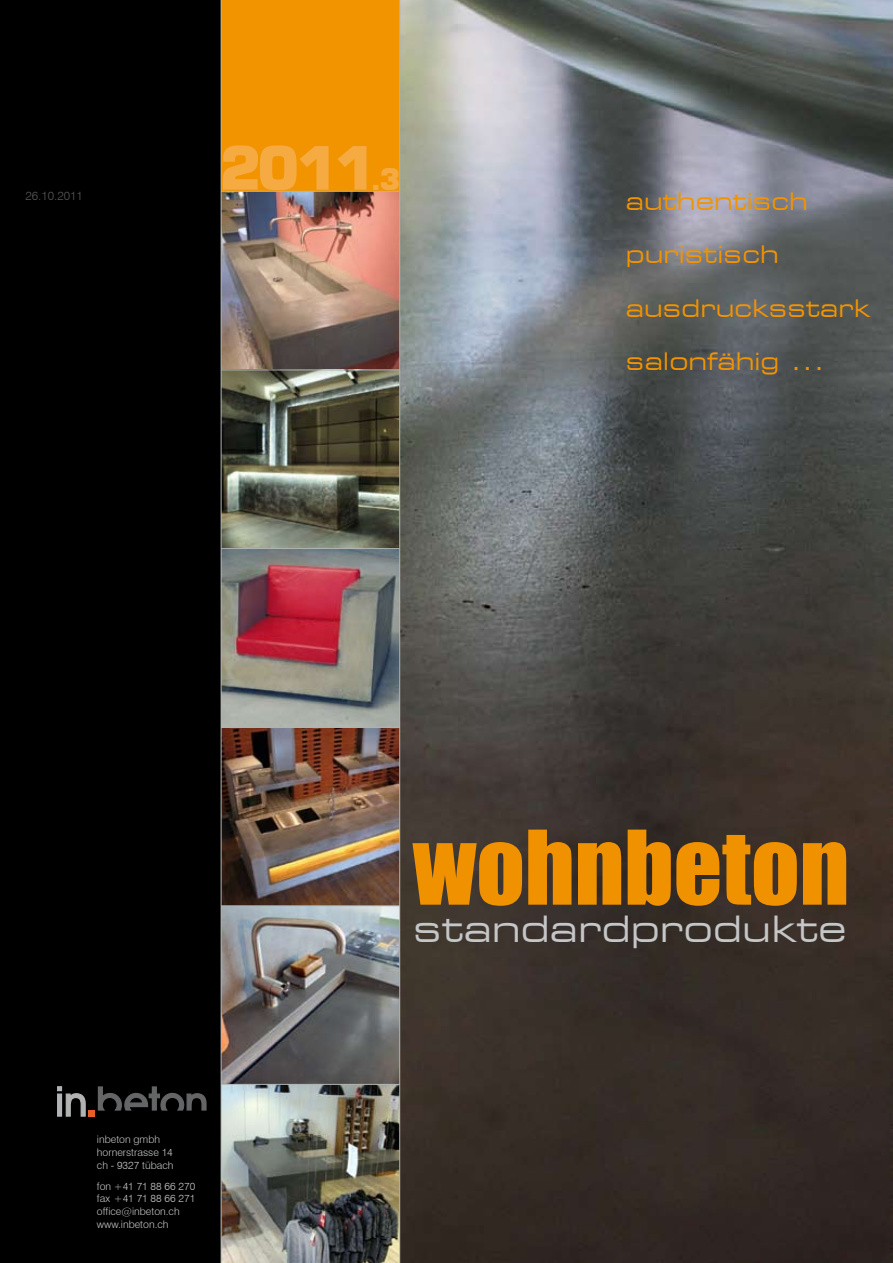
<style>
.page{position:relative;width:893px;height:1263px;background:#fff}
.page>*{position:absolute;margin:0;border:0;box-sizing:border-box;transform-origin:0 0}
.t1{font:60px "Square 721 Blk";color:#f6aa42}
.t2{font:expanded 36px "Square 721 BT";color:#c5c6c8}
.t3{font:expanded 24px "Square 721 BT";color:#f29400}
.t4{font:300 12px "Swiss 721 BT";color:#58585a}
.t5{font:300 10.5px/12.6px "Swiss 721 BT";color:#c5c6c8}
.s1{font-size:30px}
</style>
<div class="page">
<img style="left:400px;top:0;width:493px;height:1263px">
<div style="left:0;top:0;width:221px;height:1263px;background:#000"></div>
<div style="left:221px;top:0;width:179px;height:191px;background:#f29400"></div>
<img style="left:222px;top:192px;width:177px;height:1071px">
<svg style="left:412px;top:842px;width:110px;height:64px;background:#c47a0b"></svg>
<svg style="left:528px;top:829px;width:43px;height:76px;background:#c97c09"></svg>
<svg style="left:578px;top:842px;width:43px;height:63px;background:#d58205"></svg>
<svg style="left:628px;top:829px;width:169px;height:77px;background:#ae6d0d"></svg>
<svg style="left:803px;top:842px;width:43px;height:63px;background:#d68305"></svg>
<svg style="left:97px;top:1086px;width:110px;height:25px;background:#282929"></svg>
<div style="left:89px;top:1110px;width:6px;height:7px;background:#e95e28"></div>
<svg style="left:57px;top:1086px;width:29px;height:31px"></svg>
<hr style="left:399px;top:0;width:1px;height:1263px;background:#b1b3b4">
<hr style="left:221px;top:0;width:1px;height:1263px;background:#b1b3b4">
<hr style="left:221px;top:905px;width:179px;height:1px;background:#b1b3b4">
<hr style="left:221px;top:370px;width:179px;height:1px;background:#b1b3b4">
<hr style="left:221px;top:727px;width:179px;height:1px;background:#b1b3b4">
<hr style="left:221px;top:191px;width:179px;height:1px;background:#b1b3b4">
<hr style="left:221px;top:548px;width:179px;height:1px;background:#b1b3b4">
<hr style="left:221px;top:1084px;width:179px;height:1px;background:#b1b3b4">
<p class="t4" style="left:26px;top:188px;width:59px">26.10.2011</p>
<h1 class="t1" style="left:218px;top:131px;width:184px">2011<span class="s1">.3</span></h1>
<h3 class="t3" style="left:626px;top:187px;width:184px">authentisch</h3>
<h3 class="t3" style="left:626px;top:240px;width:154px">puristisch</h3>
<h3 class="t3" style="left:626px;top:293px;width:246px">ausdrucksstark</h3>
<h3 class="t3" style="left:626px;top:347px;width:200px">salonfähig ...</h3>
<p class="t5" style="left:97px;top:1133px;width:78px">inbeton gmbh hornerstrasse 14 ch - 9327 tübach</p>
<p class="t5" style="left:97px;top:1179px;width:100px">fon +41 71 88 66 270 fax +41 71 88 66 271 office@inbeton.ch www.inbeton.ch</p>
<h2 class="t2" style="left:413px;top:907px;width:435px">standardprodukte</h2>
</div>
